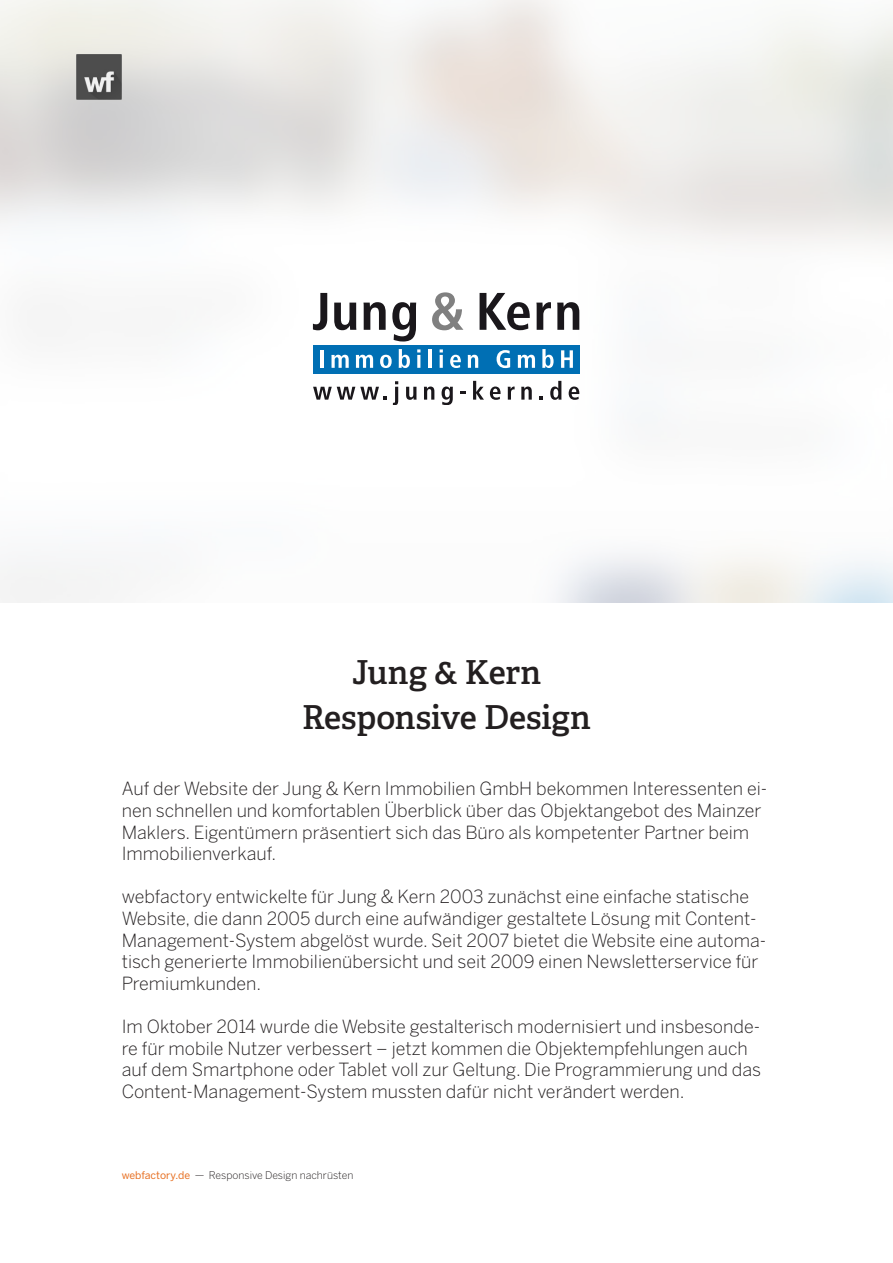
<style>
.page{position:relative;width:893px;height:1263px;background:#fff}
.page>*{position:absolute;margin:0;border:0;box-sizing:border-box;transform-origin:0 0}
.t1{font:600 33px/45px "Adelle";letter-spacing:-.005em;color:#231f20;text-align:center}
.t2{font:300 18px/21.6px "Benton Sans";color:#231f20}
.t3{font:300 10.5px "Benton Sans";color:#231f20}
.s1{font-weight:400;color:#e77124}
</style>
<div class="page">
<img style="left:0;top:0;width:893px;height:602px">
<div style="left:313px;top:345px;width:267px;height:29px;background:#006fb4"></div>
<svg style="left:313px;top:293px;width:14px;height:37px"></svg>
<svg style="left:334px;top:303px;width:22px;height:27px"></svg>
<svg style="left:363px;top:302px;width:23px;height:28px"></svg>
<svg style="left:392px;top:302px;width:24px;height:39px"></svg>
<svg style="left:432px;top:292px;width:31px;height:38px"></svg>
<svg style="left:480px;top:293px;width:50px;height:37px"></svg>
<svg style="left:536px;top:302px;width:15px;height:28px"></svg>
<svg style="left:557px;top:302px;width:22px;height:28px"></svg>
<hr style="left:320px;top:350px;width:4px;height:18px;background:#fff">
<svg style="left:331px;top:355px;width:18px;height:13px"></svg>
<svg style="left:356px;top:355px;width:17px;height:13px"></svg>
<svg style="left:380px;top:355px;width:12px;height:13px"></svg>
<svg style="left:399px;top:349px;width:11px;height:19px"></svg>
<svg style="left:417px;top:349px;width:3px;height:19px"></svg>
<hr style="left:428px;top:349px;width:4px;height:19px;background:#fff">
<svg style="left:440px;top:349px;width:3px;height:19px"></svg>
<svg style="left:450px;top:355px;width:11px;height:13px"></svg>
<svg style="left:468px;top:355px;width:10px;height:13px"></svg>
<svg style="left:497px;top:350px;width:13px;height:18px"></svg>
<svg style="left:518px;top:355px;width:17px;height:13px"></svg>
<svg style="left:542px;top:349px;width:12px;height:19px"></svg>
<svg style="left:561px;top:350px;width:12px;height:18px"></svg>
<svg style="left:313px;top:387px;width:74px;height:13px"></svg>
<svg style="left:393px;top:381px;width:5px;height:24px"></svg>
<svg style="left:406px;top:387px;width:11px;height:13px"></svg>
<svg style="left:424px;top:386px;width:10px;height:14px"></svg>
<svg style="left:442px;top:386px;width:11px;height:19px"></svg>
<svg style="left:460px;top:391px;width:6px;height:3px"></svg>
<svg style="left:473px;top:381px;width:11px;height:19px"></svg>
<svg style="left:490px;top:386px;width:11px;height:14px"></svg>
<svg style="left:508px;top:386px;width:7px;height:14px"></svg>
<svg style="left:521px;top:386px;width:11px;height:14px"></svg>
<svg style="left:540px;top:396px;width:3px;height:4px"></svg>
<svg style="left:550px;top:381px;width:11px;height:19px"></svg>
<svg style="left:569px;top:386px;width:10px;height:14px"></svg>
<p class="t1" style="left:302px;top:650px;width:290px">Jung &amp; Kern<br>Responsive Design</p>
<p class="t2" style="left:122px;top:778px;width:647px">Auf der Website der Jung &amp; Kern Immobilien GmbH bekommen Interessenten ei&shy;nen schnellen und komfortablen Überblick über das Objektangebot des Mainzer Maklers. Eigentümern präsentiert sich das Büro als kompetenter Partner beim Immobilienverkauf.</p>
<p class="t2" style="left:122px;top:886px;width:646px">webfactory entwickelte für Jung &amp; Kern 2003 zunächst eine einfache statische Website, die dann 2005 durch eine aufwändiger gestaltete Lösung mit Content-Management-System abgelöst wurde. Seit 2007 bietet die Website eine automa&shy;tisch generierte Immobilienübersicht und seit 2009 einen Newsletterservice für Premiumkunden.</p>
<p class="t2" style="left:122px;top:1015px;width:641px">Im Oktober 2014 wurde die Website gestalterisch modernisiert und insbesonde&shy;re für mobile Nutzer verbessert – jetzt kommen die Objektempfehlungen auch auf dem Smartphone oder Tablet voll zur Geltung. Die Programmierung und das Content-Management-System mussten dafür nicht verändert werden.</p>
<p class="t3" style="left:122px;top:1169px;width:233px"><span class="s1">webfactory.de</span> — Responsive Design nachrüsten</p>
</div>
